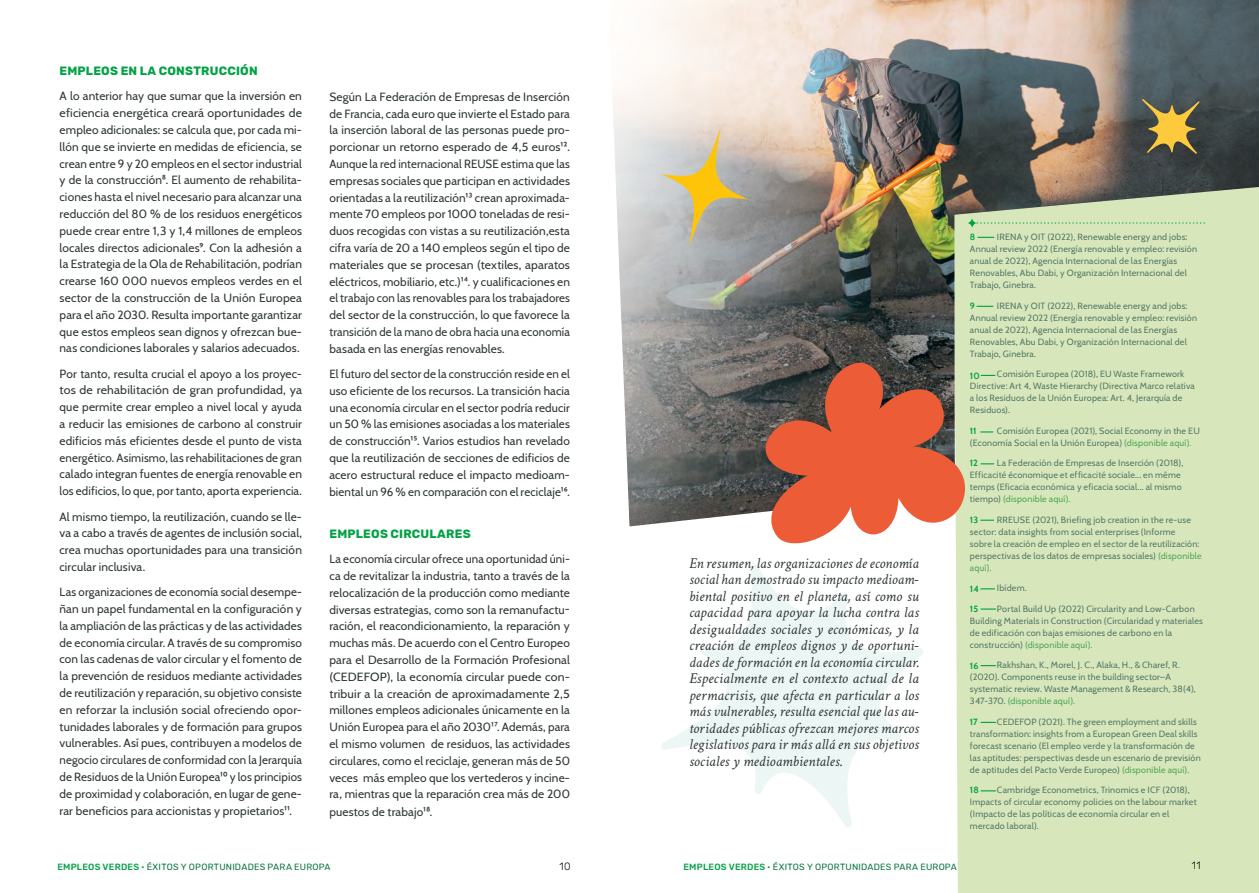
<style>
.page{position:relative;width:1259px;height:893px;background:#fff}
.page>*{position:absolute;margin:0;border:0;box-sizing:border-box;transform-origin:0 0}
.t1{font:italic 15px/16.5px "Crimson Text";letter-spacing:.005em;color:#2d3634;text-align:justify}
.t2{font:700 12px "Rubik";letter-spacing:.015em;color:#00a244}
.t3{font:11.85px/16.8px "Cabin";letter-spacing:.015em;color:#2d3634;text-align:justify}
.t4{font:300 10.5px "Rubik";color:#000}
.t5{font:9px/12px "Cabin";letter-spacing:.02em;color:#547969}
.t6{font:9px "Rubik";letter-spacing:.025em;color:#00703c}
.t7{font:700 9px "Cabin";letter-spacing:.005em;color:#00a244}
.s1{color:#4fa759}
.s2{font-weight:500;color:#00a244}
.s3{color:#00a244}
</style>
<div class="page">
<div style="left:955px;top:526px;width:304px;height:367px;background:#d8e7bb"></div>
<img style="left:613px;top:0;width:646px;height:526px">
<svg style="left:1142px;top:99px;width:57px;height:55px;background:#877844"></svg>
<svg style="left:661px;top:564px;width:262px;height:263px"></svg>
<svg style="left:980px;top:722px;width:16px;height:1px"></svg>
<svg style="left:980px;top:665px;width:16px;height:1px"></svg>
<svg style="left:980px;top:608px;width:16px;height:2px"></svg>
<svg style="left:980px;top:588px;width:15px;height:1px"></svg>
<svg style="left:980px;top:520px;width:14px;height:1px"></svg>
<svg style="left:977px;top:237px;width:17px;height:1px"></svg>
<svg style="left:976px;top:306px;width:17px;height:1px"></svg>
<svg style="left:980px;top:431px;width:13px;height:1px"></svg>
<svg style="left:968px;top:219px;width:236px;height:8px;background:#cbe2b3"></svg>
<svg style="left:661px;top:126px;width:87px;height:121px;background:#c8bd9e"></svg>
<svg style="left:981px;top:375px;width:14px;height:1px"></svg>
<svg style="left:980px;top:463px;width:14px;height:1px"></svg>
<svg style="left:980px;top:790px;width:16px;height:1px"></svg>
<svg style="left:764px;top:361px;width:202px;height:183px;background:#c26b52"></svg>
<p class="t2" style="left:60px;top:64px;width:200px">EMPLEOS EN LA CONSTRUCCIÓN</p>
<p class="t3" style="left:60px;top:87px;width:244px">A lo anterior hay que sumar que la inversión en eficiencia energética creará oportunidades de empleo adicionales: se calcula que, por cada mi&shy;llón que se invierte en medidas de eficiencia, se crean entre 9 y 20 empleos en el sector industrial y de la construcción⁸. El aumento de rehabilita&shy;ciones hasta el nivel necesario para alcanzar una reducción del 80 % de los residuos energéticos puede crear entre 1,3 y 1,4 millones de empleos locales directos adicionales⁹. Con la adhesión a la Estrategia de la Ola de Rehabilitación, podrían crearse 160 000 nuevos empleos verdes en el sector de la construcción de la Unión Europea para el año 2030. Resulta importante garantizar que estos empleos sean dignos y ofrezcan bue&shy;nas condiciones laborales y salarios adecuados.</p>
<p class="t3" style="left:60px;top:364px;width:244px">Por tanto, resulta crucial el apoyo a los proyec&shy;tos de rehabilitación de gran profundidad, ya que permite crear empleo a nivel local y ayuda a reducir las emisiones de carbono al construir edificios más eficientes desde el punto de vista energético. Asimismo, las rehabilitaciones de gran calado integran fuentes de energía renovable en los edificios, lo que, por tanto, aporta experiencia.</p>
<p class="t3" style="left:60px;top:507px;width:244px">Al mismo tiempo, la reutilización, cuando se lle&shy;va a cabo a través de agentes de inclusión social, crea muchas oportunidades para una transición circular inclusiva.</p>
<p class="t3" style="left:60px;top:583px;width:244px">Las organizaciones de economía social desempe&shy;ñan un papel fundamental en la configuración y la ampliación de las prácticas y de las actividades de economía circular. A través de su compromiso con las cadenas de valor circular y el fomento de la prevención de residuos mediante actividades de reutilización y reparación, su objetivo consiste en reforzar la inclusión social ofreciendo opor&shy;tunidades laborales y de formación para grupos vulnerables. Así pues, contribuyen a modelos de negocio circulares de conformidad con la Jerarquía de Residuos de la Unión Europea¹⁰ y los principios de proximidad y colaboración, en lugar de gene&shy;rar beneficios para accionistas y propietarios¹¹.</p>
<p class="t3" style="left:329px;top:87px;width:242px">Según La Federación de Empresas de Inserción de Francia, cada euro que invierte el Estado para la inserción laboral de las personas puede pro&shy;porcionar un retorno esperado de 4,5 euros¹².<br>Aunque la red internacional REUSE estima que las empresas sociales que participan en actividades orientadas a la reutilización¹³ crean aproximada&shy;mente 70 empleos por 1000 toneladas de resi&shy;duos recogidas con vistas a su reutilización,esta cifra varía de 20 a 140 empleos según el tipo de materiales que se procesan (textiles, aparatos eléctricos, mobiliario, etc.)¹⁴. y cualificaciones en el trabajo con las renovables para los trabajadores del sector de la construcción, lo que favorece la transición de la mano de obra hacia una economía basada en las energías renovables.</p>
<p class="t3" style="left:329px;top:365px;width:242px">El futuro del sector de la construcción reside en el uso eficiente de los recursos. La transición hacia una economía circular en el sector podría reducir un 50 % las emisiones asociadas a los materiales de construcción¹⁵. Varios estudios han revelado que la reutilización de secciones de edificios de acero estructural reduce el impacto medioam&shy;biental un 96 % en comparación con el reciclaje¹⁶.</p>
<p class="t2" style="left:329px;top:527px;width:143px">EMPLEOS CIRCULARES</p>
<p class="t3" style="left:329px;top:550px;width:242px">La economía circular ofrece una oportunidad úni&shy;ca de revitalizar la industria, tanto a través de la relocalización de la producción como mediante diversas estrategias, como son la remanufactu&shy;ración, el reacondicionamiento, la reparación y muchas más. De acuerdo con el Centro Europeo para el Desarrollo de la Formación Profesional (CEDEFOP), la economía circular puede con&shy;tribuir a la creación de aproximadamente 2,5 millones empleos adicionales únicamente en la Unión Europea para el año 2030¹⁷. Además, para el mismo volumen de residuos, las actividades circulares, como el reciclaje, generan más de 50 veces más empleo que los vertederos y incine&shy;ra, mientras que la reparación crea más de 200 puestos de trabajo¹⁸.</p>
<p class="t1" style="left:689px;top:555px;width:231px">En resumen, las organizaciones de economía social han demostrado su impacto medioam&shy;biental positivo en el planeta, así como su capacidad para apoyar la lucha contra las desigualdades sociales y económicas, y la creación de empleos dignos y de oportuni&shy;dades de formación en la economía circular.<br>Especialmente en el contexto actual de la permacrisis, que afecta en particular a los más vulnerables, resulta esencial que las au&shy;toridades públicas ofrezcan mejores marcos legislativos para ir más allá en sus objetivos sociales y medioambientales.</p>
<p class="t5" style="left:970px;top:231px;width:229px;text-indent:27px">IRENA y OIT (2022), Renewable energy and jobs:<br>Annual review 2022 (Energía renovable y empleo: revisión anual de 2022), Agencia Internacional de las Energías Renovables, Abu Dabi, y Organización Internacional del Trabajo, Ginebra.</p>
<p class="t5" style="left:970px;top:299px;width:229px;text-indent:27px">IRENA y OIT (2022), Renewable energy and jobs:<br>Annual review 2022 (Energía renovable y empleo: revisión anual de 2022), Agencia Internacional de las Energías Renovables, Abu Dabi, y Organización Internacional del Trabajo, Ginebra.</p>
<p class="t5" style="left:970px;top:368px;width:226px;text-indent:27px">Comisión Europea (2018), EU Waste Framework Directive: Art 4, Waste Hierarchy (Directiva Marco relativa a los Residuos de la Unión Europea: Art. 4, Jerarquía de Residuos).</p>
<p class="t5" style="left:970px;top:424px;width:231px;text-indent:27px">Comisión Europea (2021), Social Economy in the EU (Economía Social en la Unión Europea) <span class="s1">(disponible aquí).</span></p>
<p class="t5" style="left:970px;top:457px;width:215px;text-indent:27px">La Federación de Empresas de Inserción (2018), Efficacité économique et efficacité sociale... en même temps (Eficacia económica y eficacia social... al mismo tiempo) <span class="s1">(disponible aquí).</span></p>
<p class="t5" style="left:970px;top:513px;width:233px;text-indent:27px">RREUSE (2021), Briefing job creation in the re-use sector: data insights from social enterprises (Informe<br>sobre la creación de empleo en el sector de la reutilización: perspectivas de los datos de empresas sociales) <span class="s1">(disponible aquí).</span></p>
<p class="t5" style="left:997px;top:582px;width:31px">Ibídem.</p>
<p class="t5" style="left:970px;top:602px;width:234px;text-indent:27px">Portal Build Up (2022) Circularity and Low-Carbon Building Materials in Construction (Circularidad y materiales de edificación con bajas emisiones de carbono en la construcción) <span class="s1">(disponible aquí).</span></p>
<p class="t5" style="left:970px;top:659px;width:227px;text-indent:27px">Rakhshan, K., Morel, J. C., Alaka, H., &amp; Charef, R. (2020). Components reuse in the building sector–A systematic review. Waste Management &amp; Research, 38(4), 347-370. <span class="s1">(disponible aquí).</span></p>
<p class="t5" style="left:970px;top:715px;width:232px;text-indent:27px">CEDEFOP (2021). The green employment and skills transformation: insights from a European Green Deal skills forecast scenario (El empleo verde y la transformación de las aptitudes: perspectivas desde un escenario de previsión de aptitudes del Pacto Verde Europeo) <span class="s1">(disponible aquí).</span></p>
<p class="t5" style="left:970px;top:784px;width:228px;text-indent:27px">Cambridge Econometrics, Trinomics e ICF (2018), Impacts of circular economy policies on the labour market (Impacto de las políticas de economía circular en el mercado laboral).</p>
<p class="t7" style="left:970px;top:230px;width:7px">8</p>
<p class="t7" style="left:970px;top:299px;width:7px">9</p>
<p class="t7" style="left:970px;top:369px;width:11px">10</p>
<p class="t7" style="left:970px;top:424px;width:8px">11</p>
<p class="t7" style="left:970px;top:456px;width:10px">12</p>
<p class="t7" style="left:970px;top:513px;width:10px">13</p>
<p class="t7" style="left:970px;top:581px;width:11px">14</p>
<p class="t7" style="left:970px;top:601px;width:10px">15</p>
<p class="t7" style="left:970px;top:658px;width:10px">16</p>
<p class="t7" style="left:970px;top:715px;width:9px">17</p>
<p class="t7" style="left:970px;top:783px;width:10px">18</p>
<p class="t6" style="left:57px;top:862px;width:275px"><span class="s2">EMPLEOS VERDES</span> <span class="s3">·</span> ÉXITOS Y OPORTUNIDADES PARA EUROPA</p>
<p class="t4" style="left:559px;top:860px;width:12px">10</p>
<p class="t6" style="left:683px;top:862px;width:275px"><span class="s2">EMPLEOS VERDES</span> <span class="s3">·</span> ÉXITOS Y OPORTUNIDADES PARA EUROPA</p>
<p class="t4" style="left:1192px;top:860px;width:10px">11</p>
</div>
